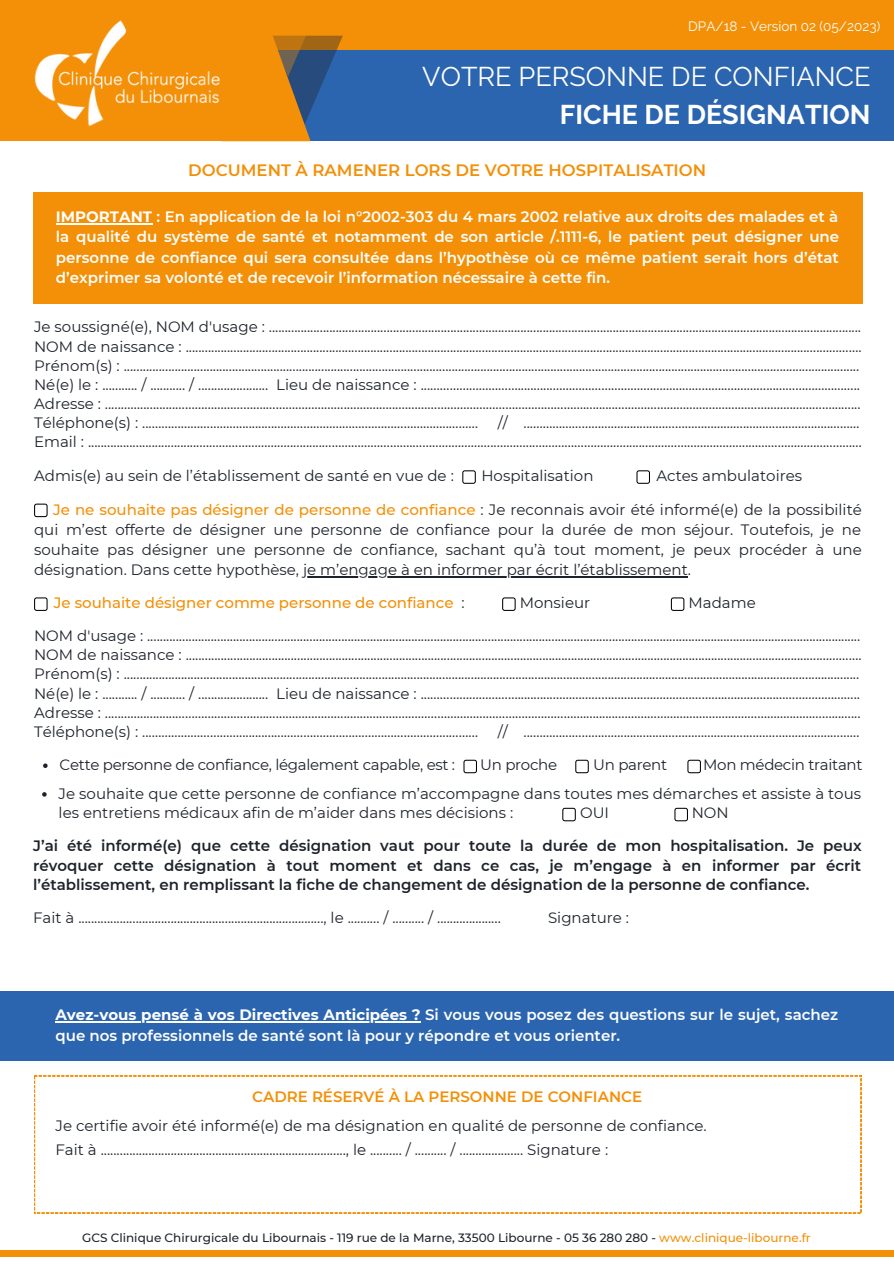
<style>
.page{position:relative;width:894px;height:1264px;background:#fff}
.page>*{position:absolute;margin:0;border:0;box-sizing:border-box;transform-origin:0 0}
.t1{font:27px "Raleway";color:#fff}
.t2{font:700 27px "Raleway";color:#fff}
.t3{font:600 16.5px "Montserrat";color:#f39008}
.t4{font:15px/20.2px "Montserrat";color:#1e232b;text-align:justify}
.t5{font:600 15px/20.2px "Montserrat";color:#fff;text-align:justify}
.t6{font:600 15px/19.2px "Montserrat";color:#1e232b;text-align:justify}
.t7{font:15px "Montserrat";letter-spacing:-.02em;color:#1e232b}
.t8{font:500 15px "Montserrat";color:#f39008}
.t9{font:600 15px "Montserrat";color:#f39008}
.t10{font:13.5px "Raleway";color:#fff}
.t11{font:500 12px "Montserrat";color:#1e232b}
.s1{font-weight:700}
.s2{font-weight:500;color:#f39008}
.s3{font-weight:400;color:#1e232b}
.s4{color:#f39008}
</style>
<div class="page">
<div style="left:0;top:1249px;width:893px;height:7px;background:#f39008"></div>
<div style="left:0;top:0;width:893px;height:130px;background:#f39008"></div>
<div style="left:252px;top:51px;width:641px;height:90px;background:#2b65af"></div>
<div style="left:0;top:12px;width:252px;height:129px;background:#f39008"></div>
<svg style="left:252px;top:35px;width:91px;height:106px"></svg>
<img style="left:34px;top:20px;width:186px;height:106px">
<hr style="left:303px;top:576px;width:384px;height:1px;background:#1e232b">
<svg style="left:34px;top:503px;width:14px;height:14px"></svg>
<svg style="left:34px;top:597px;width:14px;height:14px"></svg>
<svg style="left:502px;top:597px;width:13px;height:14px"></svg>
<svg style="left:670px;top:597px;width:14px;height:14px"></svg>
<svg style="left:462px;top:470px;width:13px;height:14px"></svg>
<svg style="left:636px;top:470px;width:13px;height:14px"></svg>
<div style="left:33px;top:192px;width:828px;height:112px;background:#f39008"></div>
<hr style="left:56px;top:223px;width:96px;height:1px;background:#fff">
<svg style="left:43px;top:763px;width:5px;height:5px"></svg>
<svg style="left:463px;top:759px;width:14px;height:14px"></svg>
<svg style="left:575px;top:759px;width:13px;height:14px"></svg>
<svg style="left:687px;top:759px;width:13px;height:14px"></svg>
<svg style="left:42px;top:792px;width:5px;height:4px"></svg>
<svg style="left:562px;top:807px;width:13px;height:14px"></svg>
<svg style="left:674px;top:807px;width:13px;height:14px"></svg>
<div style="left:0;top:991px;width:893px;height:69px;background:#2b65af"></div>
<hr style="left:55px;top:1021px;width:365px;height:1px;background:#fff">
<svg style="left:34px;top:1075px;width:826px;height:138px"></svg>
<p class="t10" style="left:688px;top:19px;width:193px">DPA/18 - Version 02 (05/2023)</p>
<p class="t1" style="left:422px;top:61px;width:449px">VOTRE PERSONNE DE CONFIANCE</p>
<p class="t2" style="left:559px;top:99px;width:312px">FICHE DE DÉSIGNATION</p>
<p class="t3" style="left:188px;top:160px;width:519px">DOCUMENT À RAMENER LORS DE VOTRE HOSPITALISATION</p>
<p class="t5" style="left:56px;top:207px;width:784px"><span class="s1">IMPORTANT</span> : En application de la loi n°2002-303 du 4 mars 2002 relative aux droits des malades et à la qualité du système de santé et notamment de son article /.1111-6, le patient peut désigner une personne de confiance qui sera consultée dans l’hypothèse où ce même patient serait hors d’état d’exprimer sa volonté et de recevoir l’information nécessaire à cette fin.</p>
<p class="t4" style="left:34px;top:317px;width:828px">Je soussigné(e), NOM d'usage : ..........................................................................................................................................................................................</p>
<p class="t4" style="left:34px;top:336px;width:828px">NOM de naissance : ...................................................................................................................................................................................................….………….</p>
<p class="t4" style="left:34px;top:355px;width:826px">Prénom(s) : .......................................................................................................................................................................................................................................</p>
<p class="t4" style="left:34px;top:374px;width:827px">Né(e) le : ........... / ........... / ...................... Lieu de naissance : ...………………………...........……………………….……………………..…………...……………………..</p>
<p class="t4" style="left:34px;top:393px;width:827px">Adresse : .....……...........……………………….……………………..…………...…………………………………………………...........……………………….……………………..…………...…...</p>
<p class="t4" style="left:34px;top:412px;width:445px">Téléphone(s) : ...………………………...........……………………….……………………..………</p>
<p class="t4" style="left:497px;top:412px;width:363px">// ...………………………...........……………………….……………………..………</p>
<p class="t4" style="left:34px;top:432px;width:829px">Email : ...................................………………………...........……………………….……………………..………...………………………...........……………………….……………………..………</p>
<p class="t4" style="left:34px;top:465px;width:421px">Admis(e) au sein de l’établissement de santé en vue de :</p>
<p class="t4" style="left:481px;top:465px;width:114px">Hospitalisation</p>
<p class="t4" style="left:656px;top:465px;width:147px">Actes ambulatoires</p>
<p class="t4" style="left:34px;top:499px;width:829px;text-indent:19px"><span class="s2">Je ne souhaite pas désigner de personne de confiance</span> : Je reconnais avoir été informé(e) de la possibilité qui m’est offerte de désigner une personne de confiance pour la durée de mon séjour. Toutefois, je ne souhaite pas désigner une personne de confiance, sachant qu’à tout moment, je peux procéder à une désignation. Dans cette hypothèse, je m’engage à en informer par écrit l’établissement.</p>
<p class="t8" style="left:54px;top:594px;width:412px">Je souhaite désigner comme personne de confiance <span class="s3">:</span></p>
<p class="t4" style="left:519px;top:593px;width:72px">Monsieur</p>
<p class="t4" style="left:688px;top:593px;width:69px">Madame</p>
<p class="t4" style="left:34px;top:625px;width:827px">NOM d'usage : ................................................................................................................................................................................................................................</p>
<p class="t4" style="left:34px;top:644px;width:828px">NOM de naissance : ...................................................................................................................................................................................................….………….</p>
<p class="t4" style="left:34px;top:664px;width:826px">Prénom(s) : .......................................................................................................................................................................................................................................</p>
<p class="t4" style="left:34px;top:683px;width:827px">Né(e) le : ........... / ........... / ...................... Lieu de naissance : ...………………………...........……………………….……………………..…………...……………………..</p>
<p class="t4" style="left:34px;top:702px;width:827px">Adresse : .....……...........……………………….……………………..…………...…………………………………………………...........……………………….……………………..…………...…...</p>
<p class="t4" style="left:34px;top:721px;width:445px">Téléphone(s) : ...………………………...........……………………….……………………..………</p>
<p class="t4" style="left:497px;top:721px;width:363px">// ...………………………...........……………………….……………………..………</p>
<p class="t7" style="left:60px;top:755px;width:397px">Cette personne de confiance, légalement capable, est :</p>
<p class="t7" style="left:480px;top:755px;width:78px">Un proche</p>
<p class="t7" style="left:593px;top:755px;width:75px">Un parent</p>
<p class="t7" style="left:703px;top:755px;width:161px">Mon médecin traitant</p>
<p class="t4" style="left:59px;top:784px;width:803px;line-height:19.2px">Je souhaite que cette personne de confiance m’accompagne dans toutes mes démarches et assiste à tous les entretiens médicaux afin de m’aider dans mes décisions :</p>
<p class="t4" style="left:580px;top:802px;width:31px">OUI</p>
<p class="t4" style="left:691px;top:802px;width:38px">NON</p>
<p class="t6" style="left:33px;top:836px;width:829px">J’ai été informé(e) que cette désignation vaut pour toute la durée de mon hospitalisation. Je peux révoquer cette désignation à tout moment et dans ce cas, je m’engage à en informer par écrit l’établissement, en remplissant la fiche de changement de désignation de la personne de confiance.</p>
<p class="t4" style="left:33px;top:907px;width:469px">Fait à ............................................................................., le .......... / .......... / ....................</p>
<p class="t4" style="left:548px;top:907px;width:82px">Signature :</p>
<p class="t5" style="left:55px;top:1004px;width:783px"><span class="s1">Avez-vous pensé à vos Directives Anticipées ?</span> Si vous vous posez des questions sur le sujet, sachez que nos professionnels de santé sont là pour y répondre et vous orienter.</p>
<p class="t9" style="left:252px;top:1087px;width:391px">CADRE RÉSERVÉ À LA PERSONNE DE CONFIANCE</p>
<p class="t4" style="left:55px;top:1115px;width:652px">Je certifie avoir été informé(e) de ma désignation en qualité de personne de confiance.</p>
<p class="t4" style="left:55px;top:1139px;width:554px">Fait à ............................................................................., le .......... / .......... / .................... Signature :</p>
<p class="t11" style="left:82px;top:1229px;width:730px">GCS Clinique Chirurgicale du Libournais - 119 rue de la Marne, 33500 Libourne - 05 36 280 280 - <span class="s4">www.clinique-libourne.fr</span></p>
</div>
